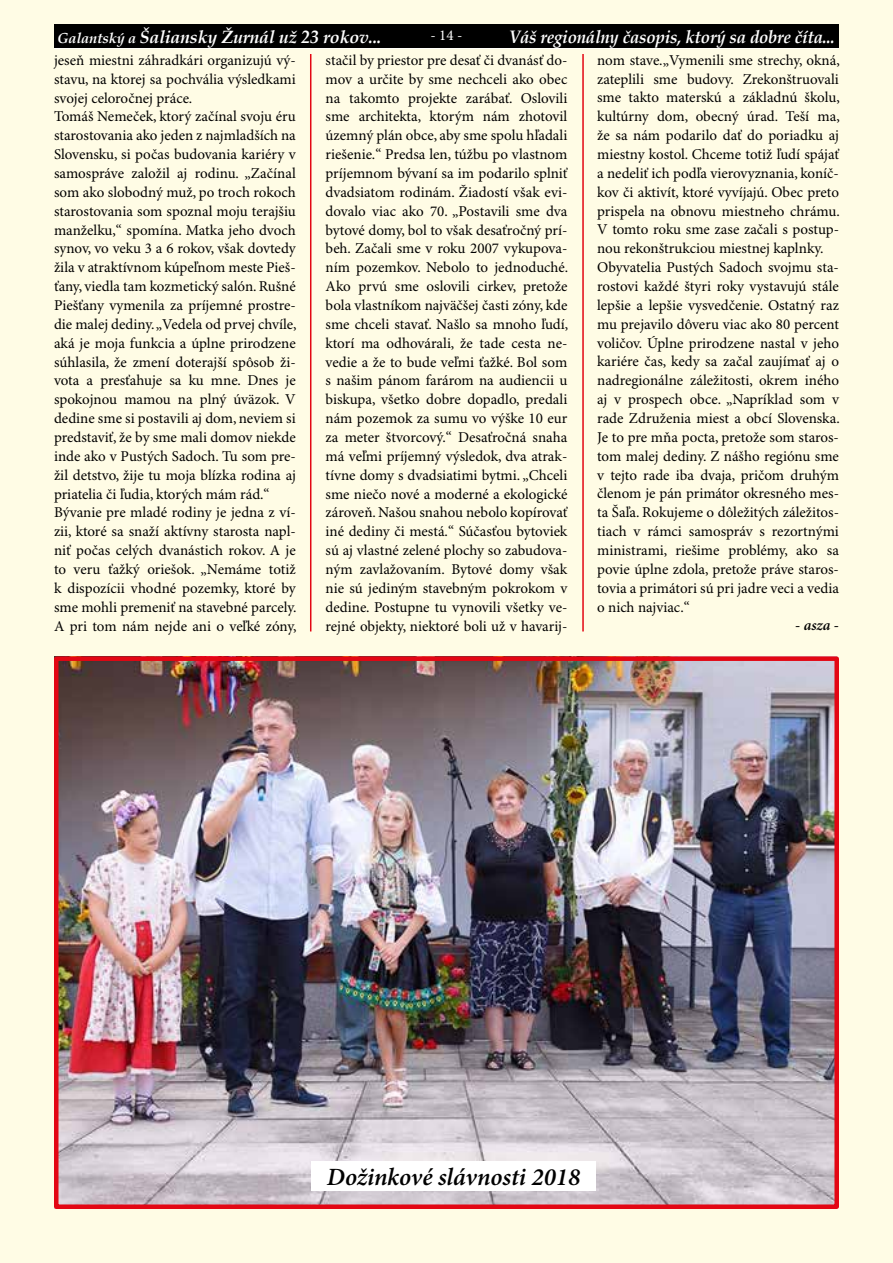
<style>
.page{position:relative;width:893px;height:1263px;background:#fffce5}
.page>*{position:absolute;margin:0;border:0;box-sizing:border-box;transform-origin:0 0}
.t1{font:italic 600 24.9px "Minion Pro";color:#000}
.t2{font:italic 700 18px "Book Antiqua";letter-spacing:-.01em;color:#fff;scale:.93 1}
.t3{font:italic 700 17.7px "Book Antiqua";letter-spacing:-.01em;color:#fff}
.t4{font:15px/18.9px "Minion Pro";color:#000}
.t5{font:italic 600 15px "Minion Pro";color:#000}
.t6{font:15px "Minion Pro";color:#fff}
.s1{font-size:14.55px}
</style>
<div class="page">
<img style="left:59px;top:661px;width:775px;height:543px">
<div style="left:54px;top:656px;width:785px;height:553px;border:4px solid #e30613"></div>
<hr style="left:310px;top:54px;width:1px;height:577px;background:#e30613">
<hr style="left:582px;top:54px;width:2px;height:577px;background:#e30613">
<div style="left:311px;top:1162px;width:284px;height:29px;background:#fff"></div>
<hr style="left:54px;top:47px;width:785px;height:2px;background:#fff">
<div style="left:54px;top:24px;width:785px;height:24px;background:#000"></div>
<p class="t3" style="left:57px;top:24px;width:326px"><span class="s1">Galantský a</span> Šaliansky Žurnál už 23 rokov...</p>
<p class="t6" style="left:431px;top:26px;width:33px">- 14 -</p>
<p class="t2" style="left:509px;top:24px;width:352px">Váš regionálny časopis, ktorý sa dobre číta...</p>
<p class="t4" style="left:54px;top:51px;width:244px">jeseň miestni záhradkári organizujú vý&shy;stavu, na ktorej sa pochvália výsledkami svojej celoročnej práce.<br>Tomáš Nemeček, ktorý začínal svoju éru starostovania ako jeden z najmladších na Slovensku, si počas budovania kariéry v samospráve založil aj rodinu. „Začínal som ako slobodný muž, po troch rokoch starostovania som spoznal moju terajšiu manželku,“ spomína. Matka jeho dvoch synov, vo veku 3 a 6 rokov, však dovtedy žila v atraktívnom kúpeľnom meste Pieš&shy;ťany, viedla tam kozmetický salón. Rušné Piešťany vymenila za príjemné prostre&shy;die malej dediny. „Vedela od prvej chvíle, aká je moja funkcia a úplne prirodzene súhlasila, že zmení doterajší spôsob ži&shy;vota a presťahuje sa ku mne. Dnes je spokojnou mamou na plný úväzok. V dedine sme si postavili aj dom, neviem si predstaviť, že by sme mali domov niekde inde ako v Pustých Sadoch. Tu som pre&shy;žil detstvo, žije tu moja blízka rodina aj priatelia či ľudia, ktorých mám rád.“ Bývanie pre mladé rodiny je jedna z ví&shy;zii, ktoré sa snaží aktívny starosta napl&shy;niť počas celých dvanástich rokov. A je to veru ťažký oriešok. „Nemáme totiž k dispozícii vhodné pozemky, ktoré by sme mohli premeniť na stavebné parcely.<br>A pri tom nám nejde ani o veľké zóny,</p>
<p class="t4" style="left:326px;top:51px;width:244px;text-align:justify">stačil by priestor pre desať či dvanásť do&shy;mov a určite by sme nechceli ako obec na takomto projekte zarábať. Oslovili sme architekta, ktorým nám zhotovil územný plán obce, aby sme spolu hľadali riešenie.“ Predsa len, túžbu po vlastnom príjemnom bývaní sa im podarilo splniť dvadsiatom rodinám. Žiadostí však evi&shy;dovalo viac ako 70. „Postavili sme dva bytové domy, bol to však desaťročný prí&shy;beh. Začali sme v roku 2007 vykupova&shy;ním pozemkov. Nebolo to jednoduché.<br>Ako prvú sme oslovili cirkev, pretože bola vlastníkom najväčšej časti zóny, kde sme chceli stavať. Našlo sa mnoho ľudí, ktorí ma odhovárali, že tade cesta ne&shy;vedie a že to bude veľmi ťažké. Bol som s našim pánom farárom na audiencii u biskupa, všetko dobre dopadlo, predali nám pozemok za sumu vo výške 10 eur za meter štvorcový.“ Desaťročná snaha má veľmi príjemný výsledok, dva atrak&shy;tívne domy s dvadsiatimi bytmi. „Chceli sme niečo nové a moderné a ekologické zároveň. Našou snahou nebolo kopírovať iné dediny či mestá.“ Súčasťou bytoviek sú aj vlastné zelené plochy so zabudova&shy;ným zavlažovaním. Bytové domy však nie sú jediným stavebným pokrokom v dedine. Postupne tu vynovili všetky ve&shy;rejné objekty, niektoré boli už v havarij-</p>
<p class="t4" style="left:597px;top:51px;width:244px">nom stave.„Vymenili sme strechy, okná, zateplili sme budovy. Zrekonštruovali sme takto materskú a základnú školu, kultúrny dom, obecný úrad. Teší ma, že sa nám podarilo dať do poriadku aj miestny kostol. Chceme totiž ľudí spájať a nedeliť ich podľa vierovyznania, koníč&shy;kov či aktivít, ktoré vyvíjajú. Obec preto prispela na obnovu miestneho chrámu.<br>V tomto roku sme zase začali s postup&shy;nou rekonštrukciou miestnej kaplnky.<br>Obyvatelia Pustých Sadoch svojmu sta&shy;rostovi každé štyri roky vystavujú stále lepšie a lepšie vysvedčenie. Ostatný raz mu prejavilo dôveru viac ako 80 percent voličov. Úplne prirodzene nastal v jeho kariére čas, kedy sa začal zaujímať aj o nadregionálne záležitosti, okrem iného aj v prospech obce. „Napríklad som v rade Združenia miest a obcí Slovenska.<br>Je to pre mňa pocta, pretože som staros&shy;tom malej dediny. Z nášho regiónu sme v tejto rade iba dvaja, pričom druhým členom je pán primátor okresného mes&shy;ta Šaľa. Rokujeme o dôležitých záležitos&shy;tiach v rámci samospráv s rezortnými ministrami, riešime problémy, ako sa povie úplne zdola, pretože práve staros&shy;tovia a primátori sú pri jadre veci a vedia o nich najviac.“</p>
<p class="t5" style="left:795px;top:617px;width:45px">- asza -</p>
<h1 class="t1" style="left:327px;top:1162px;width:255px">Dožinkové slávnosti 2018</h1>
</div>
